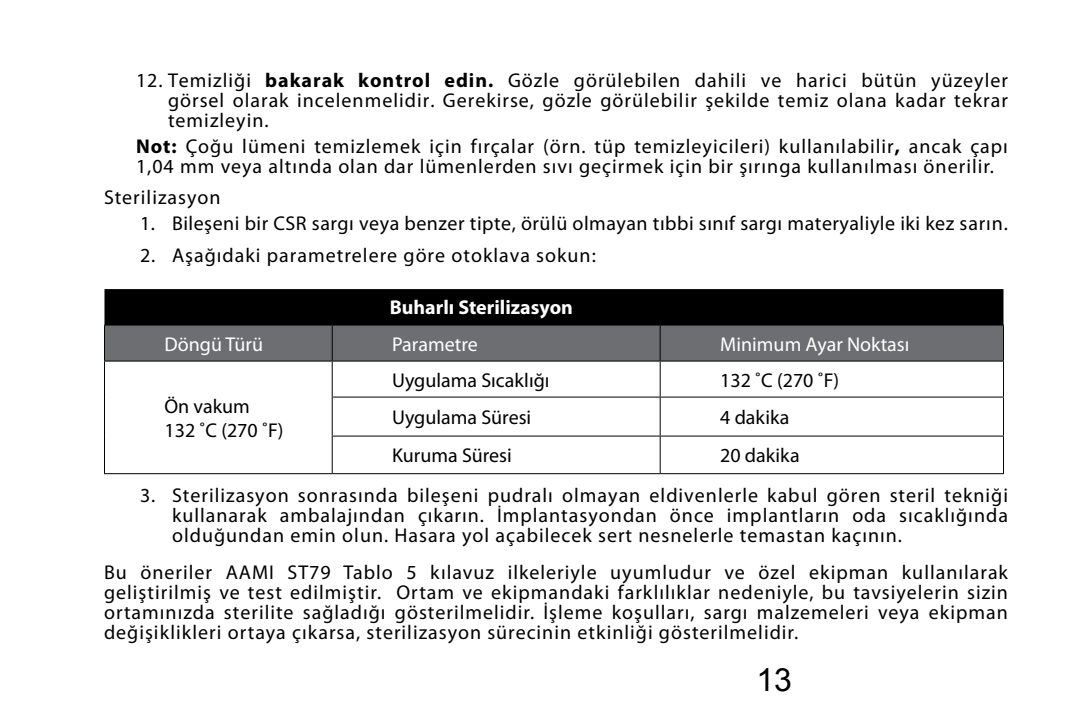
<style>
.page{position:relative;width:1080px;height:720px;background:#fff}
.page>*{position:absolute;margin:0;border:0;box-sizing:border-box;transform-origin:0 0}
.t1{font:32px "Arial";color:#000}
.t2{font:20px/20px "Myriad Pro";letter-spacing:.05em;color:#000;text-align:justify}
.t3{font:20px "Myriad Pro";letter-spacing:.025em;color:#000}
.t4{font:20px/24px "Myriad Pro";color:#000}
.t5{font:20px "Myriad Pro";color:#fff}
.t6{font:700 20px "Myriad Pro";color:#fff}
.s1{font-weight:700}
</style>
<div class="page">
<div style="left:104px;top:289px;width:900px;height:35px;background:#000"></div>
<div style="left:105px;top:326px;width:898px;height:34px;background:#6d6e71"></div>
<hr style="left:104px;top:324px;width:228px;height:2px;background:#000">
<hr style="left:332px;top:324px;width:328px;height:2px;background:#000">
<hr style="left:660px;top:324px;width:344px;height:2px;background:#000">
<hr style="left:104px;top:326px;width:1px;height:35px;background:#000">
<hr style="left:332px;top:326px;width:1px;height:35px;background:#000">
<hr style="left:660px;top:326px;width:1px;height:35px;background:#000">
<hr style="left:1003px;top:326px;width:1px;height:35px;background:#000">
<hr style="left:104px;top:360px;width:228px;height:2px;background:#000">
<hr style="left:104px;top:362px;width:1px;height:35px;background:#000">
<hr style="left:104px;top:397px;width:1px;height:39px;background:#000">
<hr style="left:104px;top:436px;width:1px;height:37px;background:#000">
<hr style="left:104px;top:473px;width:228px;height:1px;background:#000">
<hr style="left:332px;top:360px;width:328px;height:2px;background:#000">
<hr style="left:332px;top:362px;width:1px;height:35px;background:#000">
<hr style="left:660px;top:360px;width:344px;height:2px;background:#000">
<hr style="left:660px;top:362px;width:1px;height:35px;background:#000">
<hr style="left:1003px;top:362px;width:1px;height:35px;background:#000">
<hr style="left:332px;top:396px;width:328px;height:2px;background:#000">
<hr style="left:332px;top:398px;width:1px;height:38px;background:#000">
<hr style="left:660px;top:396px;width:344px;height:2px;background:#000">
<hr style="left:660px;top:398px;width:1px;height:38px;background:#000">
<hr style="left:1003px;top:398px;width:1px;height:38px;background:#000">
<hr style="left:332px;top:435px;width:328px;height:2px;background:#000">
<hr style="left:332px;top:437px;width:1px;height:36px;background:#000">
<hr style="left:660px;top:435px;width:344px;height:2px;background:#000">
<hr style="left:660px;top:437px;width:1px;height:36px;background:#000">
<hr style="left:1003px;top:437px;width:1px;height:36px;background:#000">
<hr style="left:332px;top:473px;width:328px;height:1px;background:#000">
<hr style="left:660px;top:473px;width:344px;height:1px;background:#000">
<p class="t2" style="left:168px;top:70px;width:841px;text-indent:-32px">12. Temizliği <span class="s1">bakarak kontrol edin.</span> Gözle görülebilen dahili ve harici bütün yüzeyler görsel olarak incelenmelidir. Gerekirse, gözle görülebilir şekilde temiz olana kadar tekrar temizleyin.</p>
<p class="t2" style="left:136px;top:136px;width:874px"><span class="s1">Not:</span> Çoğu lümeni temizlemek için fırçalar (örn. tüp temizleyicileri) kullanılabilir<span class="s1">,</span> ancak çapı<br>1,04 mm veya altında olan dar lümenlerden sıvı geçirmek için bir şırınga kullanılması önerilir.</p>
<p class="t2" style="left:104px;top:187px;width:118px">Sterilizasyon</p>
<p class="t3" style="left:140px;top:211px;width:870px">1. Bileşeni bir CSR sargı veya benzer tipte, örülü olmayan tıbbi sınıf sargı materyaliyle iki kez sarın.</p>
<p class="t2" style="left:140px;top:245px;width:457px">2. Aşağıdaki parametrelere göre otoklava sokun:</p>
<p class="t6" style="left:390px;top:295px;width:185px">Buharlı Sterilizasyon</p>
<p class="t5" style="left:164px;top:332px;width:100px">Döngü Türü</p>
<p class="t5" style="left:392px;top:332px;width:87px">Parametre</p>
<p class="t5" style="left:720px;top:332px;width:191px">Minimum Ayar Noktası</p>
<p class="t4" style="left:392px;top:368px;width:159px">Uygulama Sıcaklığı</p>
<p class="t2" style="left:720px;top:370px;width:120px">132 ˚C (270 ˚F)</p>
<p class="t4" style="left:392px;top:405px;width:141px">Uygulama Süresi</p>
<p class="t2" style="left:720px;top:407px;width:71px">4 dakika</p>
<p class="t4" style="left:392px;top:443px;width:121px">Kuruma Süresi</p>
<p class="t4" style="left:720px;top:443px;width:81px">20 dakika</p>
<p class="t2" style="left:172px;top:485px;width:838px;text-indent:-32px">3. Sterilizasyon sonrasında bileşeni pudralı olmayan eldivenlerle kabul gören steril tekniği kullanarak ambalajından çıkarın. İmplantasyondan önce implantların oda sıcaklığında olduğundan emin olun. Hasara yol açabilecek sert nesnelerle temastan kaçının.</p>
<p class="t2" style="left:104px;top:562px;width:906px">Bu öneriler AAMI ST79 Tablo 5 kılavuz ilkeleriyle uyumludur ve özel ekipman kullanılarak geliştirilmiş ve test edilmiştir. Ortam ve ekipmandaki farklılıklar nedeniyle, bu tavsiyelerin sizin ortamınızda sterilite sağladığı gösterilmelidir. İşleme koşulları, sargı malzemeleri veya ekipman değişiklikleri ortaya çıkarsa, sterilizasyon sürecinin etkinliği gösterilmelidir.</p>
<h1 class="t1" style="left:756px;top:659px;width:37px">13</h1>
<p class="t4" style="left:165px;top:394px;width:120px">Ön vakum<br>132 ˚C (270 ˚F)</p>
</div>
